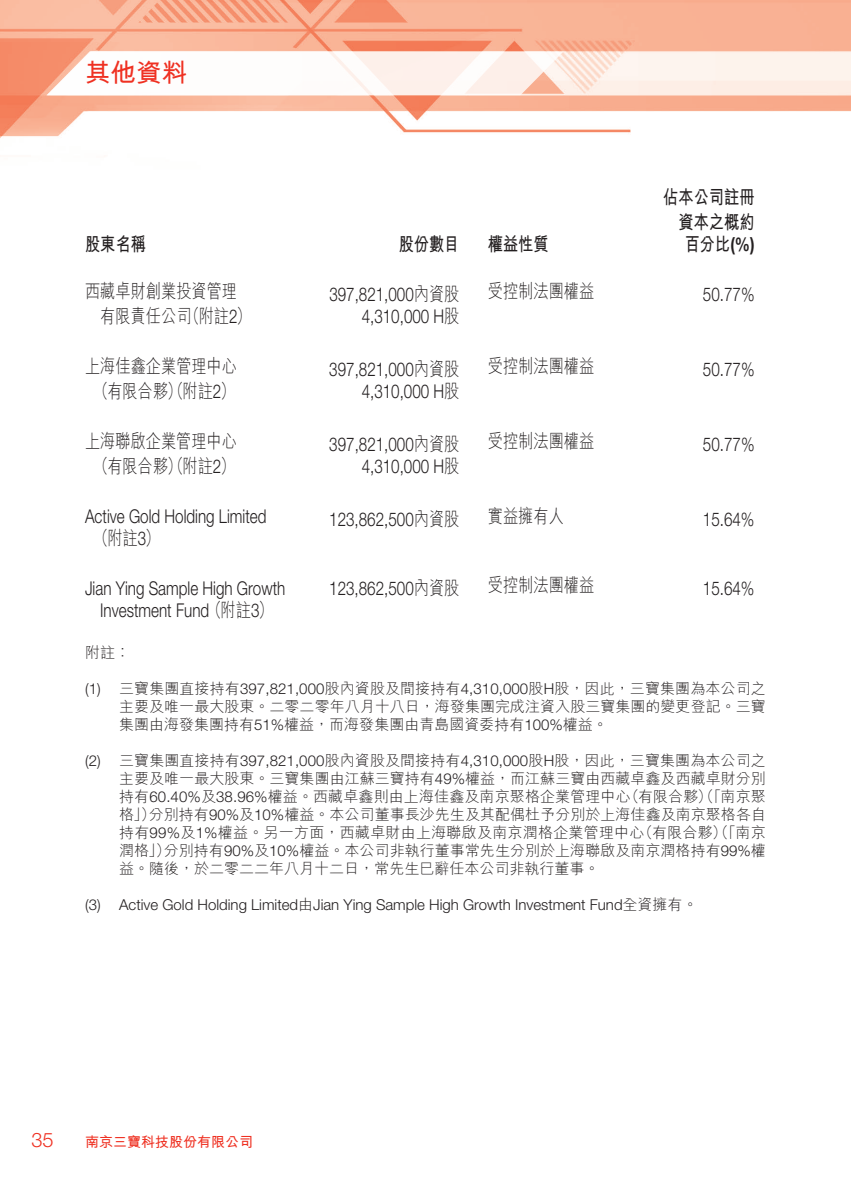
<style>
.page{position:relative;width:851px;height:1191px;background:#fff}
.page>*{position:absolute;margin:0;border:0;box-sizing:border-box;transform-origin:0 0}
.t1{font:700 25.6px "M Hei HK";color:#ef3122}
.t2{font:300 20px "Helvetica Neue LT Std";color:#ef3122}
.t3{font:300 19px/22px "Helvetica Neue LT Std";color:#231f20;text-align:center;scale:.8 1}
.t4{font:300 19px "M Hei HK";color:#231f20;scale:.8 1}
.t5{font:700 19px/25px "M Hei HK";color:#231f20;text-align:right;scale:.8 1}
.t6{font:300 15px/18px "M Hei HK";letter-spacing:.005em;color:#231f20}
.t7{font:300 15px "Helvetica Neue LT Std";color:#231f20}
.t8{font:700 14px "M Hei HK";color:#ef3122}
.s1{font-family:"Helvetica Neue LT Std"}
.s2{font-family:"M Hei HK"}
</style>
<div class="page">
<img style="left:0;top:0;width:850px;height:138px">
<svg style="left:47px;top:51px;width:516px;height:44px"></svg>
<h1 class="t1" style="left:85px;top:54px;width:104px">其他資料</h1>
<p class="t5" style="left:85px;top:230px;width:78px">股東名稱</p>
<p class="t5" style="left:398px;top:230px;width:77px">股份數目</p>
<p class="t5" style="left:488px;top:230px;width:78px">權益性質</p>
<p class="t5" style="left:663px;top:183px;width:116px">佔本公司註冊資本之概約</p>
<p class="t5" style="left:684px;top:230px;width:89px">百分比 <span class="s1">%) (</span></p>
<p class="t4" style="left:85px;top:278px;width:191px">西藏卓財創業投資管理</p>
<p class="t3" style="left:329px;top:283px;width:164px">397,821,000<span class="s2">內資股</span></p>
<p class="t4" style="left:488px;top:278px;width:135px">受控制法團權益</p>
<p class="t3" style="left:702px;top:283px;width:66px">50.77%</p>
<p class="t4" style="left:185px;top:303px;width:85px">（附註）<span class="s1">2</span></p>
<p class="t4" style="left:100px;top:303px;width:115px">有限責任公司</p>
<p class="t3" style="left:361px;top:305px;width:124px">4,310,000 H<span class="s2">股</span></p>
<p class="t4" style="left:85px;top:353px;width:191px">上海佳鑫企業管理中心</p>
<p class="t3" style="left:329px;top:358px;width:164px">397,821,000<span class="s2">內資股</span></p>
<p class="t4" style="left:488px;top:353px;width:134px">受控制法團權益</p>
<p class="t3" style="left:702px;top:358px;width:66px">50.77%</p>
<p class="t4" style="left:94px;top:378px;width:178px">（有限合夥）（附註）<span class="s1">2</span></p>
<p class="t3" style="left:361px;top:380px;width:124px">4,310,000 H<span class="s2">股</span></p>
<p class="t4" style="left:85px;top:428px;width:191px">上海聯啟企業管理中心</p>
<p class="t3" style="left:329px;top:433px;width:164px">397,821,000<span class="s2">內資股</span></p>
<p class="t4" style="left:488px;top:428px;width:134px">受控制法團權益</p>
<p class="t3" style="left:702px;top:433px;width:66px">50.77%</p>
<p class="t4" style="left:94px;top:453px;width:178px">（有限合夥）（附註）<span class="s1">2</span></p>
<p class="t3" style="left:85px;top:505px;width:228px">Active Gold Holding Limited</p>
<p class="t4" style="left:93px;top:525px;width:85px">（附註 (<span class="s1">3</span></p>
<p class="t3" style="left:361px;top:455px;width:124px">4,310,000 H<span class="s2">股</span></p>
<p class="t3" style="left:329px;top:508px;width:164px">123,862,500<span class="s2">內資股</span></p>
<p class="t4" style="left:487px;top:503px;width:96px">實益擁有人</p>
<p class="t3" style="left:702px;top:508px;width:66px">15.64%</p>
<p class="t4" style="left:487px;top:572px;width:135px">受控制法團權益</p>
<p class="t3" style="left:329px;top:577px;width:164px">123,862,500<span class="s2">內資股</span></p>
<p class="t3" style="left:85px;top:577px;width:252px">Jian Ying Sample High Growth<br>Investment Fund<span class="s2">（附註 (</span>3</p>
<p class="t6" style="left:85px;top:643px;width:46px">附註‥</p>
<p class="t6" style="left:119px;top:679px;width:648px">三寶集團直接持有<span class="s1">397,821,000</span>股內資股及間接持有<span class="s1">4,310,000</span>股<span class="s1">H</span>股，因此，三寶集團為本公司之</p>
<p class="t3" style="left:702px;top:577px;width:66px">15.64%</p>
<p class="t7" style="left:85px;top:679px;width:17px">1( )</p>
<p class="t7" style="left:85px;top:751px;width:17px">2( )</p>
<p class="t7" style="left:85px;top:895px;width:17px">3( )</p>
<p class="t6" style="left:119px;top:697px;width:648px">主要及唯一最大股東。二零二零年八月十八日，海發集團完成注資入股三寶集團的變更登記。三寶集團由海發集團持有<span class="s1">51%</span>權益，而海發集團由青島國資委持有<span class="s1">100%</span>權益。</p>
<p class="t6" style="left:119px;top:751px;width:648px">三寶集團直接持有<span class="s1">397,821,000</span>股內資股及間接持有<span class="s1">4,310,000</span>股<span class="s1">H</span>股，因此，三寶集團為本公司之</p>
<p class="t6" style="left:119px;top:769px;width:648px;text-align:right">主要及唯一最大股東。三寶集團由江蘇三寶持有<span class="s1">49%</span>權益，而江蘇三寶由西藏卓鑫及西藏卓財分別（有限合夥）（「南京聚</p>
<p class="t6" style="left:149px;top:787px;width:618px;text-indent:-30px">持有<span class="s1">60.40%</span>及<span class="s1">38.96%</span>權益。西藏卓鑫則由上海佳鑫及南京聚格企業管理中心<br>分別持有<span class="s1">90%</span>及<span class="s1">10%</span>權益。本公司董事長沙先生及其配偶杜予分別於上海佳鑫及南京聚格各自</p>
<p class="t6" style="left:119px;top:805px;width:38px">格」）</p>
<p class="t6" style="left:164px;top:823px;width:603px;text-indent:-45px">持有<span class="s1">99%</span>及<span class="s1">1%</span>權益。另一方面，西藏卓財由上海聯啟及南京潤格企業管理中心<br>分別持有<span class="s1">90%</span>及<span class="s1">10%</span>權益。本公司非執行董事常先生分別於上海聯啟及南京潤格持有<span class="s1">99%</span>權</p>
<p class="t6" style="left:638px;top:823px;width:129px">（有限合夥）（「南京</p>
<p class="t6" style="left:119px;top:841px;width:482px">潤格」）<br>益。隨後，於二零二二年八月十二日，常先生巳辭任本公司非執行董事。</p>
<p class="t7" style="left:119px;top:895px;width:580px">Active Gold Holding Limited<span class="s2">由</span>Jian Ying Sample High Growth Investment Fund<span class="s2">全資擁有。</span></p>
<h2 class="t2" style="left:31px;top:1127px;width:24px">35</h2>
<p class="t8" style="left:85px;top:1131px;width:169px">南京三寶科技股份有限公司</p>
</div>
